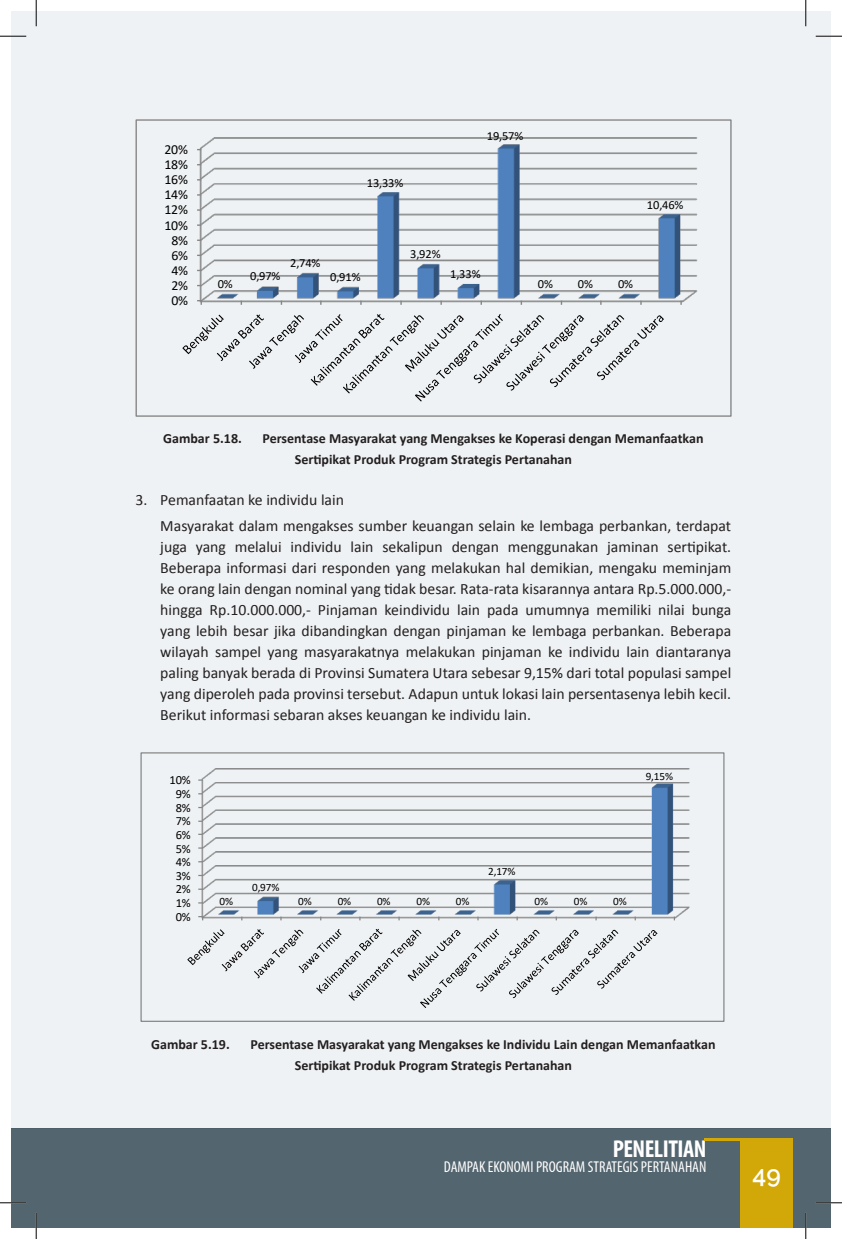
<style>
.page{position:relative;width:842px;height:1239px;background:#fff}
.page>*{position:absolute;margin:0;border:0;box-sizing:border-box;transform-origin:0 0}
.t1{font:700 condensed 24.5px "Myriad Pro";letter-spacing:-.02em;color:#fff}
.t2{font:600 24.5px "Raleway";color:#fff}
.t3{font:15.75px/21px "Calibri";color:#231f20}
.t4{font:condensed 15.75px "Myriad Pro";color:#fff}
.t5{font:700 14px/21px "Calibri";color:#231f20}
.t6{font:13.65px "Calibri";letter-spacing:-.005em;color:#000}
.t7{font:12.42px "Calibri";letter-spacing:-.005em;color:#000}
.t8{font:11.2px "Calibri";color:#000}
</style>
<div class="page">
<div style="left:11px;top:1128px;width:819px;height:99px;background:#53656e"></div>
<div style="left:11px;top:11px;width:819px;height:1117px;background:#eff2f4"></div>
<hr style="left:704px;top:1137px;width:87px;height:2px;background:#d2a808">
<div style="left:740px;top:1137px;width:52px;height:90px;background:#d2a808"></div>
<img style="left:198px;top:137px;width:500px;height:166px">
<svg style="left:197px;top:300px;width:5px;height:5px"></svg>
<svg style="left:182px;top:314px;width:482px;height:88px"></svg>
<div style="left:135px;top:119px;width:596px;height:297px;border:1px solid #868686"></div>
<img style="left:200px;top:768px;width:490px;height:150px">
<svg style="left:198px;top:915px;width:5px;height:5px"></svg>
<svg style="left:187px;top:928px;width:470px;height:80px"></svg>
<div style="left:140px;top:752px;width:584px;height:269px;border:1px solid #868686"></div>
<svg style="left:0;top:36px;width:26px;height:1px"></svg>
<svg style="left:815px;top:36px;width:26px;height:1px"></svg>
<svg style="left:0;top:1202px;width:26px;height:1px"></svg>
<svg style="left:815px;top:1201px;width:26px;height:2px"></svg>
<svg style="left:36px;top:0;width:1px;height:26px"></svg>
<svg style="left:36px;top:1212px;width:1px;height:26px"></svg>
<svg style="left:805px;top:0;width:1px;height:26px"></svg>
<svg style="left:805px;top:1212px;width:1px;height:26px"></svg>
<p class="t6" style="left:164px;top:140px;width:25px">20%</p>
<p class="t6" style="left:164px;top:155px;width:25px">18%</p>
<p class="t6" style="left:164px;top:170px;width:25px">16%</p>
<p class="t6" style="left:164px;top:185px;width:25px">14%</p>
<p class="t6" style="left:164px;top:200px;width:25px">12%</p>
<p class="t6" style="left:164px;top:215px;width:25px">10%</p>
<p class="t6" style="left:171px;top:230px;width:18px">8%</p>
<p class="t6" style="left:171px;top:246px;width:18px">6%</p>
<p class="t6" style="left:171px;top:261px;width:18px">4%</p>
<p class="t6" style="left:171px;top:276px;width:18px">2%</p>
<p class="t6" style="left:171px;top:291px;width:18px">0%</p>
<p class="t7" style="left:218px;top:275px;width:17px">0%</p>
<p class="t7" style="left:366px;top:174px;width:38px">13,33%</p>
<p class="t7" style="left:486px;top:127px;width:38px">19,57%</p>
<p class="t7" style="left:646px;top:196px;width:38px">10,46%</p>
<p class="t7" style="left:250px;top:267px;width:32px">0,97%</p>
<p class="t7" style="left:290px;top:254px;width:32px">2,74%</p>
<p class="t7" style="left:330px;top:268px;width:32px">0,91%</p>
<p class="t7" style="left:410px;top:245px;width:32px">3,92%</p>
<p class="t7" style="left:450px;top:265px;width:32px">1,33%</p>
<p class="t7" style="left:537px;top:275px;width:17px">0%</p>
<p class="t7" style="left:577px;top:275px;width:17px">0%</p>
<p class="t7" style="left:617px;top:275px;width:17px">0%</p>
<p class="t5" style="left:163px;top:428px;width:80px">Gambar 5.18.</p>
<p class="t5" style="left:294px;top:428px;width:410px;text-indent:-32px">Persentase Masyarakat yang Mengakses ke Koperasi dengan Memanfaatkan<br>Sertipikat Produk Program Strategis Pertanahan</p>
<p class="t3" style="left:160px;top:487px;width:572px;line-height:25.9px;text-indent:-25px">3. Pemanfaatan ke individu lain<br>Masyarakat dalam mengakses sumber keuangan selain ke lembaga perbankan, terdapat</p>
<p class="t3" style="left:160px;top:536px;width:572px;text-align:justify">juga yang melalui individu lain sekalipun dengan menggunakan jaminan sertipikat.<br>Beberapa informasi dari responden yang melakukan hal demikian, mengaku meminjam ke orang lain dengan nominal yang tidak besar. Rata-rata kisarannya antara Rp.5.000.000,- hingga Rp.10.000.000,- Pinjaman keindividu lain pada umumnya memiliki nilai bunga yang lebih besar jika dibandingkan dengan pinjaman ke lembaga perbankan. Beberapa wilayah sampel yang masyarakatnya melakukan pinjaman ke individu lain diantaranya paling banyak berada di Provinsi Sumatera Utara sebesar 9,15% dari total populasi sampel yang diperoleh pada provinsi tersebut. Adapun untuk lokasi lain persentasenya lebih kecil.<br>Berikut informasi sebaran akses keuangan ke individu lain.</p>
<p class="t7" style="left:169px;top:771px;width:23px">10%</p>
<p class="t7" style="left:176px;top:785px;width:17px">9%</p>
<p class="t7" style="left:176px;top:798px;width:17px">8%</p>
<p class="t7" style="left:176px;top:812px;width:17px">7%</p>
<p class="t7" style="left:176px;top:826px;width:17px">6%</p>
<p class="t7" style="left:176px;top:839px;width:17px">5%</p>
<p class="t7" style="left:176px;top:853px;width:17px">4%</p>
<p class="t7" style="left:176px;top:866px;width:17px">3%</p>
<p class="t7" style="left:176px;top:880px;width:17px">2%</p>
<p class="t7" style="left:176px;top:894px;width:17px">1%</p>
<p class="t7" style="left:176px;top:907px;width:17px">0%</p>
<p class="t8" style="left:645px;top:768px;width:29px">9,15%</p>
<p class="t8" style="left:219px;top:893px;width:15px">0%</p>
<p class="t8" style="left:252px;top:879px;width:29px">0,97%</p>
<p class="t8" style="left:298px;top:893px;width:15px">0%</p>
<p class="t8" style="left:337px;top:893px;width:15px">0%</p>
<p class="t8" style="left:377px;top:893px;width:15px">0%</p>
<p class="t8" style="left:416px;top:893px;width:15px">0%</p>
<p class="t8" style="left:455px;top:893px;width:15px">0%</p>
<p class="t8" style="left:488px;top:863px;width:29px">2,17%</p>
<p class="t8" style="left:534px;top:893px;width:15px">0%</p>
<p class="t8" style="left:573px;top:893px;width:15px">0%</p>
<p class="t8" style="left:613px;top:893px;width:15px">0%</p>
<p class="t5" style="left:151px;top:1034px;width:80px">Gambar 5.19.</p>
<p class="t5" style="left:294px;top:1034px;width:422px;text-indent:-44px">Persentase Masyarakat yang Mengakses ke Individu Lain dengan Memanfaatkan<br>Sertipikat Produk Program Strategis Pertanahan</p>
<h1 class="t1" style="left:612px;top:1132px;width:95px">PENELITIAN</h1>
<p class="t4" style="left:444px;top:1157px;width:264px">DAMPAK EKONOMI PROGRAM STRATEGIS PERTANAHAN</p>
<h1 class="t2" style="left:752px;top:1159px;width:30px">49</h1>
</div>
